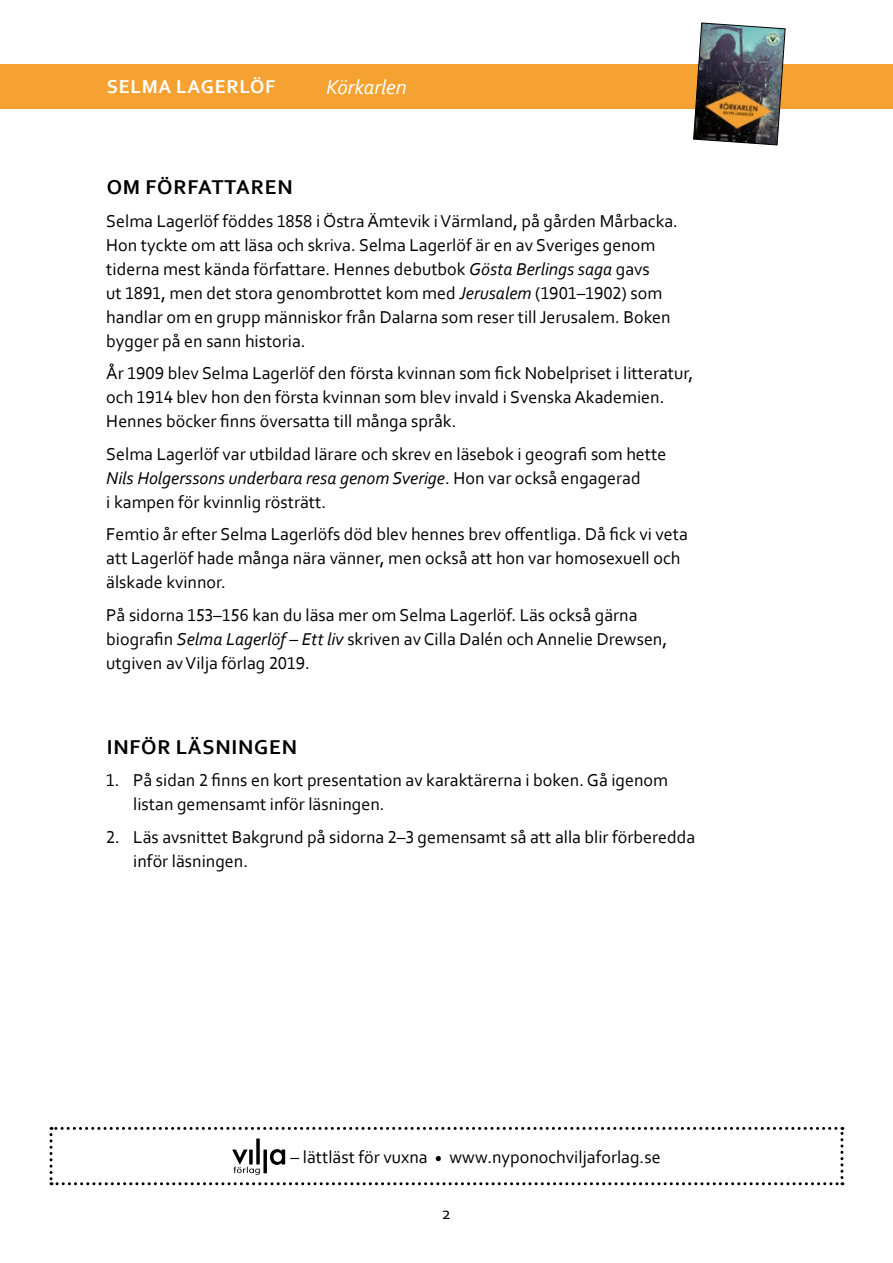
<style>
.page{position:relative;width:893px;height:1263px;background:#fff}
.page>*{position:absolute;margin:0;border:0;box-sizing:border-box;transform-origin:0 0}
.t1{font:700 21px "Corbel";letter-spacing:.04em;color:#000}
.t2{font:italic 21px "Corbel";color:#fff}
.t3{font:700 19.5px "Corbel";letter-spacing:.04em;color:#fff}
.t4{font:18px/24px "Corbel";color:#000}
.s1{font-style:italic}
</style>
<div class="page">
<div style="left:0;top:64px;width:893px;height:44px;background:#f6a232"></div>
<img style="left:693px;top:23px;width:92px;height:122px">
<svg style="left:50px;top:1127px;width:793px;height:58px"></svg>
<p class="t3" style="left:107px;top:75px;width:170px">SELMA LAGERLÖF</p>
<p class="t2" style="left:326px;top:74px;width:82px">Körkarlen</p>
<p class="t1" style="left:107px;top:174px;width:188px">OM FÖRFATTAREN</p>
<p class="t4" style="left:106px;top:208px;width:573px">Selma Lagerlöf föddes 1858 i Östra Ämtevik i Värmland, på gården Mårbacka.<br>Hon tyckte om att läsa och skriva. Selma Lagerlöf är en av Sveriges genom tiderna mest kända författare. Hennes debutbok <span class="s1">Gösta Berlings saga</span> gavs<br>ut 1891, men det stora genombrottet kom med <span class="s1">Jerusalem</span> (1901–1902) som handlar om en grupp människor från Dalarna som reser till Jerusalem. Boken bygger på en sann historia.</p>
<p class="t4" style="left:106px;top:361px;width:589px">År 1909 blev Selma Lagerlöf den första kvinnan som fick Nobelpriset i litteratur, och 1914 blev hon den första kvinnan som blev invald i Svenska Akademien.<br>Hennes böcker finns översatta till många språk.</p>
<p class="t4" style="left:106px;top:441px;width:562px">Selma Lagerlöf var utbildad lärare och skrev en läsebok i geografi som hette<br><span class="s1">Nils Holgerssons underbara resa genom Sverige</span>. Hon var också engagerad<br>i kampen för kvinnlig rösträtt.</p>
<p class="t4" style="left:106px;top:522px;width:583px">Femtio år efter Selma Lagerlöfs död blev hennes brev offentliga. Då fick vi veta att Lagerlöf hade många nära vänner, men också att hon var homosexuell och älskade kvinnor.</p>
<p class="t4" style="left:106px;top:602px;width:562px">På sidorna 153–156 kan du läsa mer om Selma Lagerlöf. Läs också gärna biografin <span class="s1">Selma Lagerlöf – Ett liv</span> skriven av Cilla Dalén och Annelie Drewsen, utgiven av Vilja förlag 2019.</p>
<p class="t1" style="left:107px;top:733px;width:192px">INFÖR LÄSNINGEN</p>
<p class="t4" style="left:133px;top:768px;width:536px;text-indent:-27px">1. På sidan 2 finns en kort presentation av karaktärerna i boken. Gå igenom listan gemensamt inför läsningen.</p>
<p class="t4" style="left:133px;top:824px;width:563px;text-indent:-27px">2. Läs avsnittet Bakgrund på sidorna 2–3 gemensamt så att alla blir förberedda inför läsningen.</p>
<p class="t4" style="left:291px;top:1144px;width:372px">– lättläst för vuxna <sub>•</sub> www.nyponochviljaforlag.se</p>
<p class="t4" style="left:442px;top:1200px;width:11px">2</p>
</div>
